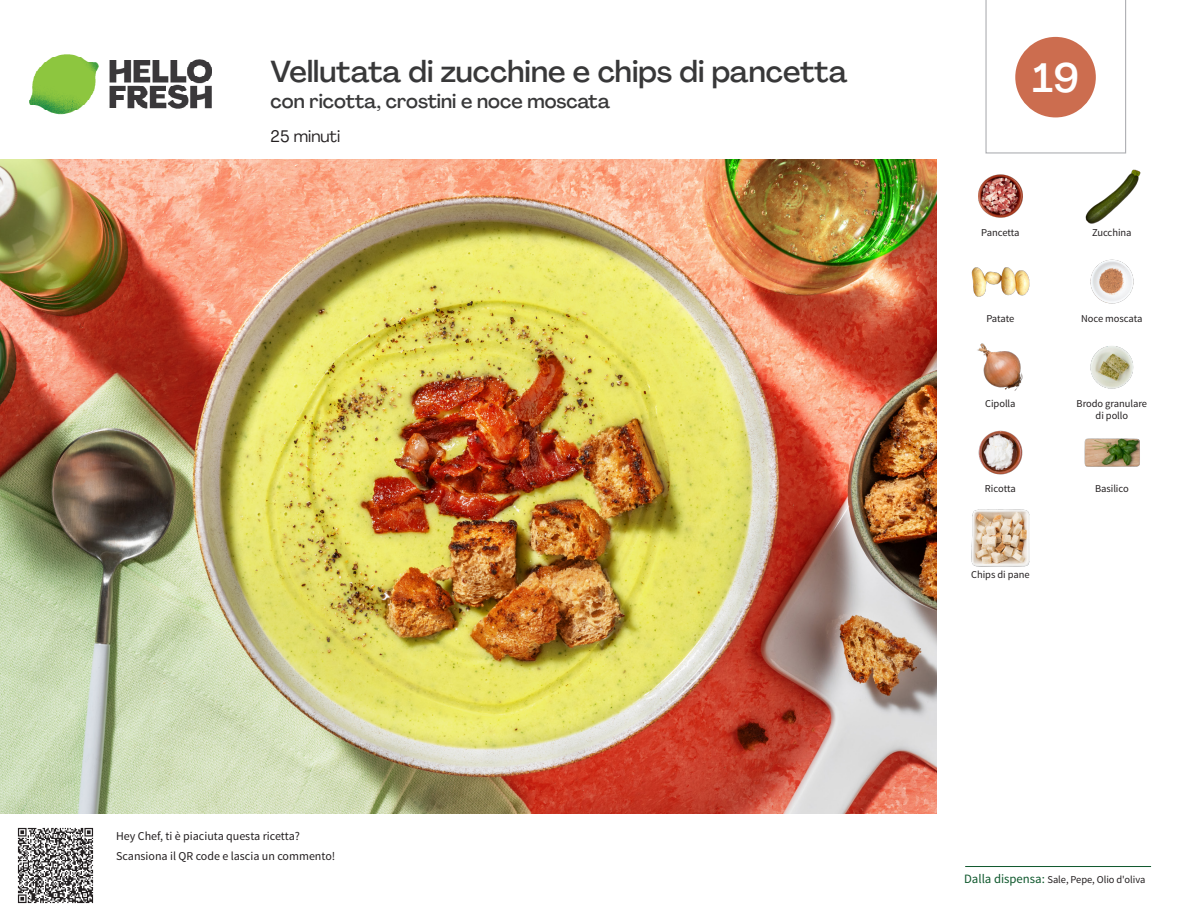
<style>
.page{position:relative;width:1188px;height:918px;background:#fff}
.page>*{position:absolute;margin:0;border:0;box-sizing:border-box;transform-origin:0 0}
._24_Recipe_Nr_Bag{font:500 40.5px "Agrandir";color:#fff}
._15_Titel_UK{font:500 30px "Agrandir";color:#383839}
._15_Titel_UK-2{font:500 19.5px "Agrandir";color:#383839}
._02_Box_Type{font:16.5px "Agrandir";color:#231f20}
._06_Before_Start{font:12px "Source Sans Pro";color:#231f20}
._18_FRONT_ingredients_UK{font:10.5px/12px "Source Sans Pro";letter-spacing:-.005em;color:#231f20;text-align:center}
.t1{font:10.5px "Source Sans Variable";letter-spacing:-.005em;color:#231f20}
.s1{font-family:"Source Sans Pro";font-size:12.75px;color:#0e572c}
</style>
<div class="page">
<img style="left:30px;top:54px;width:181px;height:61px">
<hr style="left:965px;top:866px;width:186px;height:1px;background:#0e572c">
<img style="left:0;top:159px;width:936px;height:655px">
<img style="left:1085px;top:169px;width:56px;height:55px">
<img style="left:978px;top:174px;width:45px;height:44px">
<img style="left:1090px;top:259px;width:44px;height:45px">
<img style="left:972px;top:267px;width:57px;height:30px">
<img style="left:1090px;top:346px;width:44px;height:43px">
<img style="left:977px;top:343px;width:46px;height:48px">
<img style="left:1084px;top:438px;width:56px;height:29px">
<img style="left:978px;top:430px;width:45px;height:45px">
<img style="left:972px;top:509px;width:57px;height:58px">
<img style="left:17px;top:827px;width:77px;height:77px">
<svg style="left:985px;top:0;width:141px;height:154px"></svg>
<p class="_15_Titel_UK" style="left:271px;top:53px;width:578px">Vellutata di zucchine e chips di pancetta</p>
<p class="_15_Titel_UK-2" style="left:271px;top:89px;width:341px">con ricotta, crostini e noce moscata</p>
<p class="_02_Box_Type" style="left:271px;top:126px;width:71px">25 minuti</p>
<p class="_06_Before_Start" style="left:116px;top:829px;width:185px">Hey Chef, ti è piaciuta questa ricetta?</p>
<p class="_06_Before_Start" style="left:116px;top:848px;width:221px">Scansiona il QR code e lascia un commento!</p>
<p class="_24_Recipe_Nr_Bag" style="left:1032px;top:53px;width:48px">19</p>
<p class="_18_FRONT_ingredients_UK" style="left:981px;top:227px;width:40px">Pancetta</p>
<p class="_18_FRONT_ingredients_UK" style="left:1092px;top:227px;width:41px">Zucchina</p>
<p class="_18_FRONT_ingredients_UK" style="left:986px;top:312px;width:30px">Patate</p>
<p class="_18_FRONT_ingredients_UK" style="left:1081px;top:312px;width:63px">Noce moscata</p>
<p class="_18_FRONT_ingredients_UK" style="left:985px;top:398px;width:32px">Cipolla</p>
<p class="_18_FRONT_ingredients_UK" style="left:1077px;top:398px;width:72px">Brodo granulare di pollo</p>
<p class="_18_FRONT_ingredients_UK" style="left:985px;top:483px;width:32px">Ricotta</p>
<p class="_18_FRONT_ingredients_UK" style="left:1095px;top:483px;width:35px">Basilico</p>
<p class="_18_FRONT_ingredients_UK" style="left:971px;top:568px;width:60px">Chips di pane</p>
<p class="t1" style="left:964px;top:873px;width:183px"><span class="s1">Dalla dispensa:</span> Sale, Pepe, Olio d'oliva</p>
</div>
